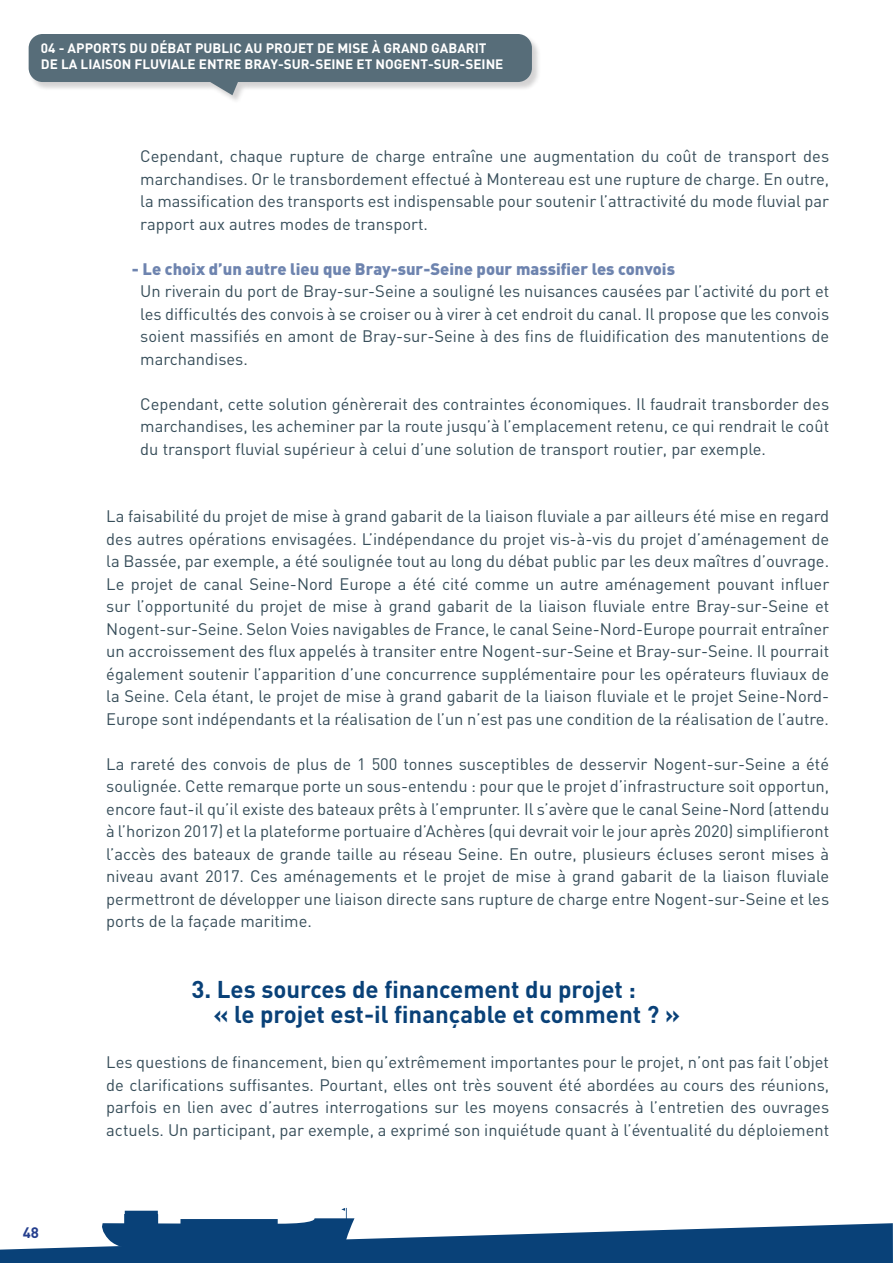
<style>
.page{position:relative;width:893px;height:1263px;background:#fff}
.page>*{position:absolute;margin:0;border:0;box-sizing:border-box;transform-origin:0 0}
.TITRE_1{font:700 24px "DIN";color:#094178}
.t1{font:16.5px/22.5px "DIN";color:#364d59;text-align:justify}
.t2{font:900 16.5px "DIN";color:#6e84af}
.t3{font:700 15px "DIN";color:#253f8e}
.t4{font:700 13.5px/16.2px "DIN";color:#fff}
</style>
<div class="page">
<svg style="left:0;top:1208px;width:893px;height:55px"></svg>
<svg style="left:29px;top:34px;width:503px;height:61px;background:#778891"></svg>
<p class="t4" style="left:41px;top:40px;width:464px">04 - APPORTS DU DÉBAT PUBLIC AU PROJET DE MISE À GRAND GABARIT<br>DE LA LIAISON FLUVIALE ENTRE BRAY-SUR-SEINE ET NOGENT-SUR-SEINE</p>
<p class="t1" style="left:140px;top:145px;width:690px">Cependant, chaque rupture de charge entraîne une augmentation du coût de transport des marchandises. Or le transbordement effectué à Montereau est une rupture de charge. En outre, la massification des transports est indispensable pour soutenir l’attractivité du mode fluvial par rapport aux autres modes de transport.</p>
<p class="t2" style="left:132px;top:258px;width:545px">- Le choix d’un autre lieu que Bray-sur-Seine pour massifier les convois</p>
<p class="t1" style="left:140px;top:280px;width:690px">Un riverain du port de Bray-sur-Seine a souligné les nuisances causées par l’activité du port et les difficultés des convois à se croiser ou à virer à cet endroit du canal. Il propose que les convois soient massifiés en amont de Bray-sur-Seine à des fins de fluidification des manutentions de marchandises.</p>
<p class="t1" style="left:140px;top:392px;width:690px">Cependant, cette solution génèrerait des contraintes économiques. Il faudrait transborder des marchandises, les acheminer par la route jusqu’à l’emplacement retenu, ce qui rendrait le coût du transport fluvial supérieur à celui d’une solution de transport routier, par exemple.</p>
<p class="t1" style="left:106px;top:505px;width:724px">La faisabilité du projet de mise à grand gabarit de la liaison fluviale a par ailleurs été mise en regard des autres opérations envisagées. L’indépendance du projet vis-à-vis du projet d’aménagement de la Bassée, par exemple, a été soulignée tout au long du débat public par les deux maîtres d’ouvrage.<br>Le projet de canal Seine-Nord Europe a été cité comme un autre aménagement pouvant influer sur l’opportunité du projet de mise à grand gabarit de la liaison fluviale entre Bray-sur-Seine et Nogent-sur-Seine. Selon Voies navigables de France, le canal Seine-Nord-Europe pourrait entraîner un accroissement des flux appelés à transiter entre Nogent-sur-Seine et Bray-sur-Seine. Il pourrait également soutenir l’apparition d’une concurrence supplémentaire pour les opérateurs fluviaux de la Seine. Cela étant, le projet de mise à grand gabarit de la liaison fluviale et le projet Seine-Nord-Europe sont indépendants et la réalisation de l’un n’est pas une condition de la réalisation de l’autre.</p>
<p class="t1" style="left:106px;top:752px;width:724px">La rareté des convois de plus de 1 500 tonnes susceptibles de desservir Nogent-sur-Seine a été soulignée. Cette remarque porte un sous-entendu : pour que le projet d’infrastructure soit opportun, encore faut-il qu’il existe des bateaux prêts à l’emprunter. Il s’avère que le canal Seine-Nord (attendu à l’horizon 2017) et la plateforme portuaire d’Achères (qui devrait voir le jour après 2020) simplifieront l’accès des bateaux de grande taille au réseau Seine. En outre, plusieurs écluses seront mises à niveau avant 2017. Ces aménagements et le projet de mise à grand gabarit de la liaison fluviale permettront de développer une liaison directe sans rupture de charge entre Nogent-sur-Seine et les ports de la façade maritime.</p>
<p class="t3" style="left:23px;top:1223px;width:18px">48</p>
<p class="TITRE_1" style="left:191px;top:973px;width:446px">3. Les sources de financement du projet :</p>
<p class="TITRE_1" style="left:214px;top:999px;width:468px">« le projet est-il finançable et comment ? »</p>
<p class="t1" style="left:106px;top:1051px;width:724px">Les questions de financement, bien qu’extrêmement importantes pour le projet, n’ont pas fait l’objet de clarifications suffisantes. Pourtant, elles ont très souvent été abordées au cours des réunions, parfois en lien avec d’autres interrogations sur les moyens consacrés à l’entretien des ouvrages actuels. Un participant, par exemple, a exprimé son inquiétude quant à l’éventualité du déploiement</p>
</div>
